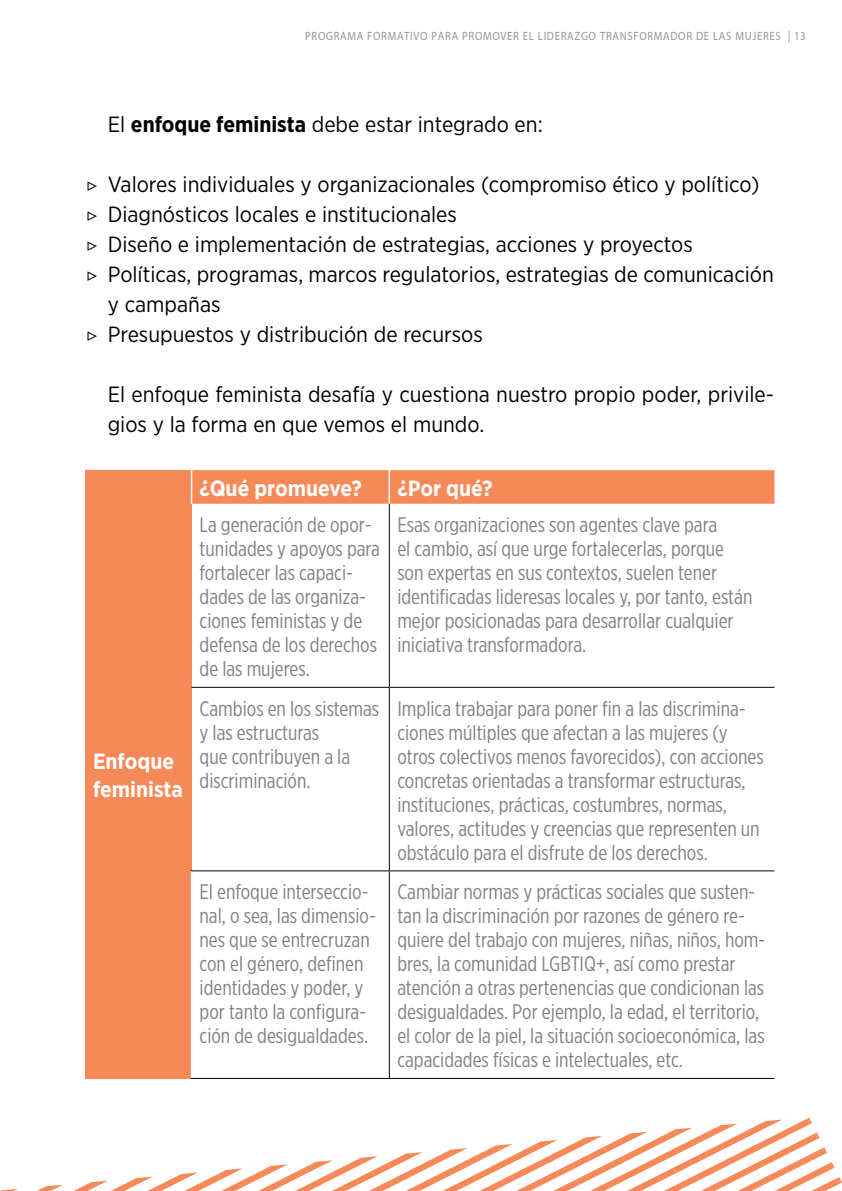
<style>
.page{position:relative;width:842px;height:1191px;background:#fff}
.page>*{position:absolute;margin:0;border:0;box-sizing:border-box;transform-origin:0 0}
.CT{font:22px/30px "Gotham Narrow";color:#000}
.tit_tablas{font:700 22px/28px "Gotham Narrow";color:#fff}
.tabla_inter_text{font:21px/24px "Gotham X Narrow";color:#808285}
.t1{font:12px "Myriad Pro";letter-spacing:.06em;color:#939598;scale:.9 1}
.s1{font-weight:700}
.s2{font-family:"Montserrat";font-weight:300}
</style>
<div class="page">
<div style="left:85px;top:470px;width:107px;height:608px;background:#f68958"></div>
<div style="left:192px;top:470px;width:582px;height:34px;background:#f68958"></div>
<hr style="left:389px;top:470px;width:1px;height:34px;background:#fff">
<hr style="left:191px;top:470px;width:1px;height:34px;background:#fff">
<hr style="left:389px;top:504px;width:1px;height:183px;background:#000">
<hr style="left:192px;top:687px;width:197px;height:1px;background:#000">
<hr style="left:389px;top:687px;width:385px;height:1px;background:#000">
<hr style="left:389px;top:688px;width:1px;height:182px;background:#000">
<hr style="left:191px;top:870px;width:198px;height:1px;background:#000">
<hr style="left:389px;top:870px;width:385px;height:1px;background:#000">
<hr style="left:389px;top:871px;width:1px;height:207px;background:#000">
<hr style="left:191px;top:1078px;width:198px;height:1px;background:#000">
<hr style="left:389px;top:1078px;width:385px;height:1px;background:#000">
<hr style="left:191px;top:871px;width:1px;height:207px;background:#fff">
<svg style="left:0;top:1188px;width:18px;height:3px"></svg>
<svg style="left:37px;top:1184px;width:26px;height:7px"></svg>
<svg style="left:74px;top:1117px;width:768px;height:74px"></svg>
<p class="t1" style="left:305px;top:29px;width:558px">PROGRAMA FORMATIVO PARA PROMOVER EL LIDERAZGO TRANSFORMADOR DE LAS MUJERES | 13</p>
<p class="CT" style="left:108px;top:109px;width:437px">El <span class="s1">enfoque feminista</span> debe estar integrado en:</p>
<p class="CT" style="left:85px;top:169px;width:676px"><span class="s2">▷</span> Valores individuales y organizacionales (compromiso ético y político)</p>
<p class="CT" style="left:85px;top:199px;width:373px"><span class="s2">▷</span> Diagnósticos locales e institucionales</p>
<p class="CT" style="left:85px;top:229px;width:609px"><span class="s2">▷</span> Diseño e implementación de estrategias, acciones y proyectos</p>
<p class="CT" style="left:108px;top:259px;width:668px;text-indent:-23px"><span class="s2">▷</span> Políticas, programas, marcos regulatorios, estrategias de comunicación y campañas</p>
<p class="CT" style="left:85px;top:319px;width:399px"><span class="s2">▷</span> Presupuestos y distribución de recursos</p>
<p class="CT" style="left:108px;top:379px;width:668px">El enfoque feminista desafía y cuestiona nuestro propio poder, privile&shy;gios y la forma en que vemos el mundo.</p>
<p class="tit_tablas" style="left:93px;top:747px;width:91px">Enfoque feminista</p>
<p class="tit_tablas" style="left:200px;top:474px;width:164px">¿Qué promueve?</p>
<p class="tit_tablas" style="left:397px;top:474px;width:97px">¿Por qué?</p>
<p class="tabla_inter_text" style="left:200px;top:512px;width:182px">La generación de opor&shy;tunidades y apoyos para fortalecer las capaci&shy;dades de las organiza&shy;ciones feministas y de defensa de los derechos de las mujeres.</p>
<p class="tabla_inter_text" style="left:397px;top:512px;width:357px">Esas organizaciones son agentes clave para<br>el cambio, así que urge fortalecerlas, porque son expertas en sus contextos, suelen tener identificadas lideresas locales y, por tanto, están mejor posicionadas para desarrollar cualquier iniciativa transformadora.</p>
<p class="tabla_inter_text" style="left:200px;top:696px;width:181px">Cambios en los sistemas y las estructuras<br>que contribuyen a la discriminación.</p>
<p class="tabla_inter_text" style="left:397px;top:696px;width:368px">Implica trabajar para poner fin a las discrimina&shy;ciones múltiples que afectan a las mujeres (y otros colectivos menos favorecidos), con acciones concretas orientadas a transformar estructuras, instituciones, prácticas, costumbres, normas, valores, actitudes y creencias que representen un obstáculo para el disfrute de los derechos.</p>
<p class="tabla_inter_text" style="left:200px;top:879px;width:178px">El enfoque interseccio&shy;nal, o sea, las dimensio&shy;nes que se entrecruzan con el género, definen identidades y poder, y por tanto la configura&shy;ción de desigualdades.</p>
<p class="tabla_inter_text" style="left:397px;top:879px;width:370px">Cambiar normas y prácticas sociales que susten&shy;tan la discriminación por razones de género re&shy;quiere del trabajo con mujeres, niñas, niños, hom&shy;bres, la comunidad LGBTIQ+, así como prestar atención a otras pertenencias que condicionan las desigualdades. Por ejemplo, la edad, el territorio, el color de la piel, la situación socioeconómica, las capacidades físicas e intelectuales, etc.</p>
</div>
